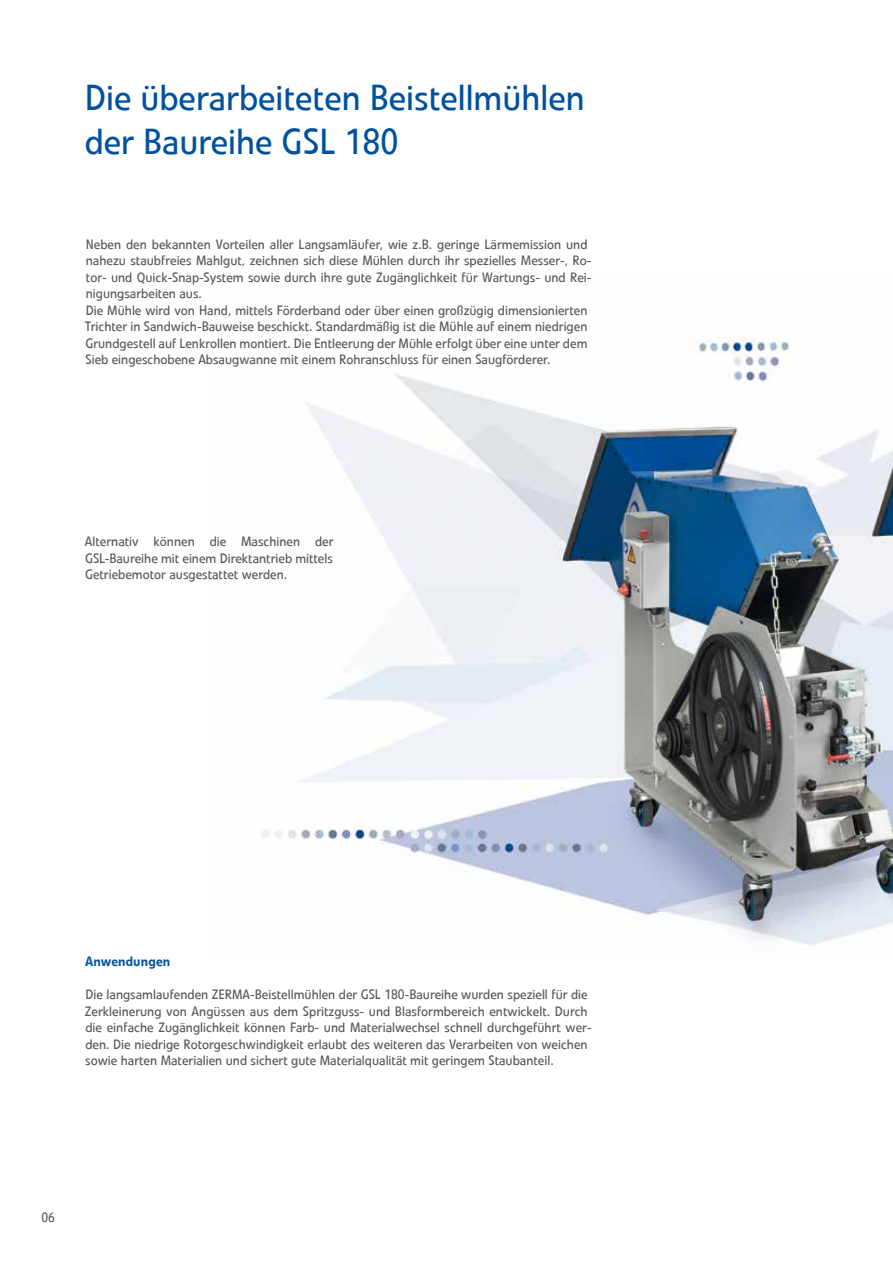
<style>
.page{position:relative;width:893px;height:1263px;background:#fff}
.page>*{position:absolute;margin:0;border:0;box-sizing:border-box;transform-origin:0 0}
.t1{font:36px/43.2px "Veto Com";color:#00519e}
.t2{font:13.5px/16.5px "Veto Com";color:#58585a}
.t3{font:500 13.5px "Veto Com";letter-spacing:.01em;color:#00519e}
</style>
<div class="page">
<img style="left:262px;top:337px;width:631px;height:608px">
<h1 class="t1" style="left:85px;top:77px;width:502px">Die überarbeiteten Beistellmühlen der Baureihe GSL 180</h1>
<p class="t2" style="left:85px;top:236px;width:508px">Neben den bekannten Vorteilen aller Langsamläufer, wie z.B. geringe Lärmemission und nahezu staubfreies Mahlgut, zeichnen sich diese Mühlen durch ihr spezielles Messer-, Ro&shy;tor- und Quick-Snap-System sowie durch ihre gute Zugänglichkeit für Wartungs- und Rei&shy;nigungsarbeiten aus.<br>Die Mühle wird von Hand, mittels Förderband oder über einen großzügig dimensionierten Trichter in Sandwich-Bauweise beschickt. Standardmäßig ist die Mühle auf einem niedrigen Grundgestell auf Lenkrollen montiert. Die Entleerung der Mühle erfolgt über eine unter dem Sieb eingeschobene Absaugwanne mit einem Rohranschluss für einen Saugförderer.</p>
<p class="t2" style="left:85px;top:534px;width:250px;text-align:justify">Alternativ können die Maschinen der GSL-Baureihe mit einem Direktantrieb mittels Getriebemotor ausgestattet werden.</p>
<p class="t3" style="left:85px;top:953px;width:87px">Anwendungen</p>
<p class="t2" style="left:85px;top:986px;width:508px">Die langsamlaufenden ZERMA-Beistellmühlen der GSL 180-Baureihe wurden speziell für die Zerkleinerung von Angüssen aus dem Spritzguss- und Blasformbereich entwickelt. Durch die einfache Zugänglichkeit können Farb- und Materialwechsel schnell durchgeführt wer&shy;den. Die niedrige Rotorgeschwindigkeit erlaubt des weiteren das Verarbeiten von weichen sowie harten Materialien und sichert gute Materialqualität mit geringem Staubanteil.</p>
<p class="t2" style="left:41px;top:1209px;width:15px">06</p>
</div>
